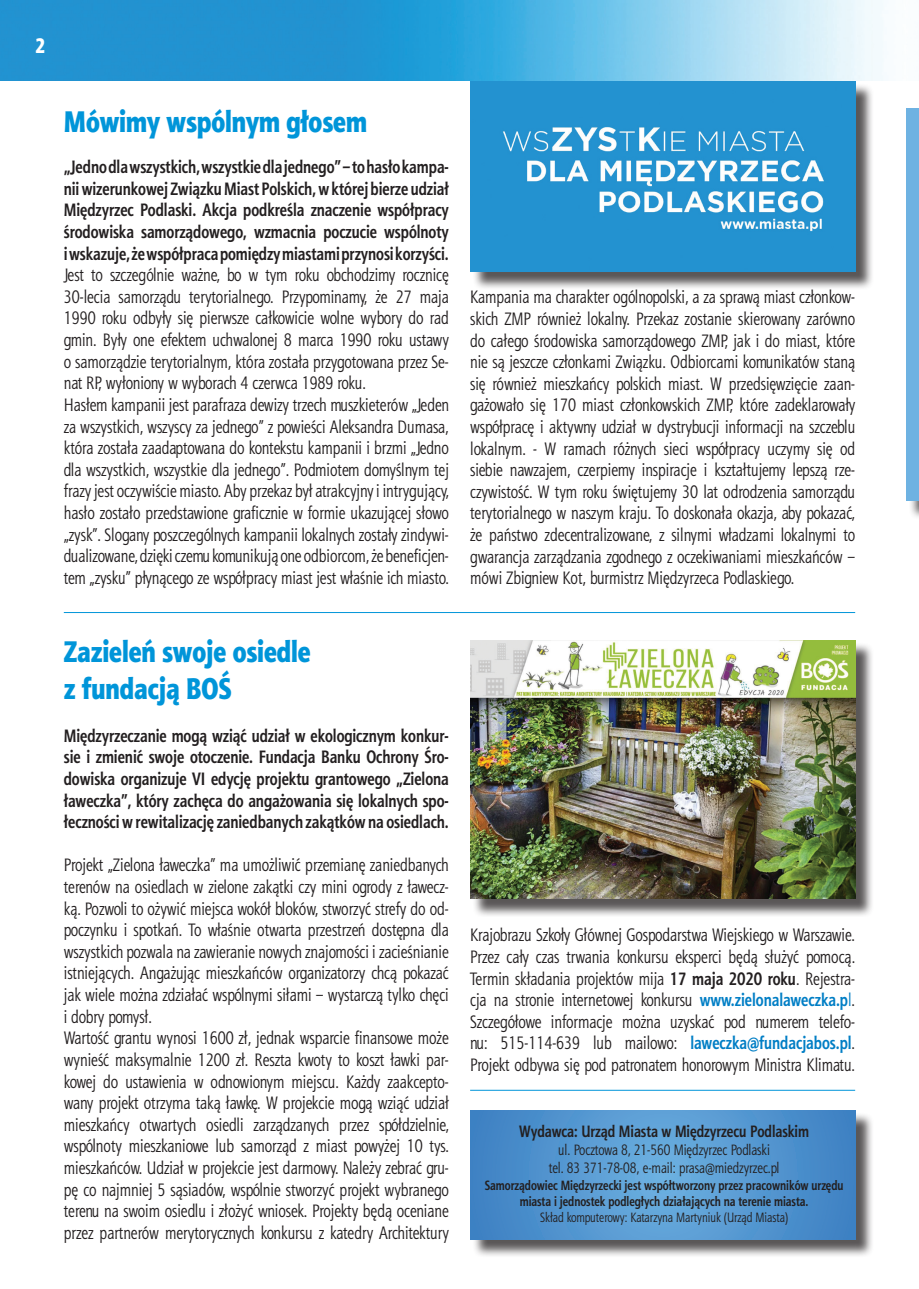
<style>
.page{position:relative;width:919px;height:1289px;background:#fff}
.page>*{position:absolute;margin:0;border:0;box-sizing:border-box;transform-origin:0 0}
.t1{font:30px "Aerton Cnd EFN Black";color:#0095d9}
.t2{font:21px "Aerton Cnd EFN Black";color:#fff}
.t3{font:18px/21.6px "Aerton Cnd EFN";color:#231f20;text-align:justify}
.t4{font:700 18px/21.6px "Aerton Cnd EFN";color:#231f20;text-align:justify}
.t5{font:700 16.5px "Aerton Cnd EFN";color:#231f20}
.t6{font:15px "Aerton Cnd EFN";color:#231f20}
.t7{font:700 13.5px/16.2px "Aerton Cnd EFN";color:#231f20;text-align:center}
.t8{font:13.5px "Aerton Cnd EFN";color:#231f20}
.s1{font-weight:700}
.s2{font-weight:700;color:#007ec5}
.s3{color:#007ec5}
</style>
<div class="page">
<div style="left:908px;top:111px;width:10px;height:409px;background:#231f20;opacity:.75"></div>
<div style="left:906px;top:108px;width:12px;height:393px;background:#6eb2e2"></div>
<div style="left:472px;top:642px;width:401px;height:275px;background:#231f20;opacity:.75"></div>
<img style="left:470px;top:640px;width:385px;height:259px">
<div style="left:472px;top:83px;width:401px;height:207px;background:#231f20;opacity:.75"></div>
<img style="left:470px;top:81px;width:385px;height:190px">
<hr style="left:64px;top:612px;width:791px;height:1px;background:#0095d9">
<hr style="left:470px;top:1089px;width:385px;height:1px;background:#0095d9">
<div style="left:472px;top:1112px;width:401px;height:145px;background:#231f20;opacity:.75"></div>
<svg style="left:470px;top:1110px;width:385px;height:129px;background:#5396d0"></svg>
<img style="left:0;top:0;width:884px;height:81px">
<p class="t2" style="left:35px;top:33px;width:12px">2</p>
<p class="t1" style="left:64px;top:103px;width:304px">Mówimy wspólnym głosem</p>
<p class="t4" style="left:64px;top:156px;width:386px">„Jedno dla wszystkich, wszystkie dla jednego” – to hasło kampa&shy;nii wizerunkowej Związku Miast Polskich, w której bierze udział Międzyrzec Podlaski. Akcja podkreśla znaczenie współpracy środowiska samorządowego, wzmacnia poczucie wspólnoty i wskazuje, że współpraca pomiędzy miastami przynosi korzyści.</p>
<p class="t3" style="left:64px;top:264px;width:386px">Jest to szczególnie ważne, bo w tym roku obchodzimy rocznicę 30-lecia samorządu terytorialnego. Przypominamy, że 27 maja 1990 roku odbyły się pierwsze całkowicie wolne wybory do rad gmin. Były one efektem uchwalonej 8 marca 1990 roku ustawy o samorządzie terytorialnym, która została przygotowana przez Se&shy;nat RP, wyłoniony w wyborach 4 czerwca 1989 roku.</p>
<p class="t3" style="left:64px;top:394px;width:386px">Hasłem kampanii jest parafraza dewizy trzech muszkieterów „Jeden za wszystkich, wszyscy za jednego” z powieści Aleksandra Dumasa, która została zaadaptowana do kontekstu kampanii i brzmi „Jedno dla wszystkich, wszystkie dla jednego”. Podmiotem domyślnym tej frazy jest oczywiście miasto. Aby przekaz był atrakcyjny i intrygujący, hasło zostało przedstawione graficznie w formie ukazującej słowo „zysk”. Slogany poszczególnych kampanii lokalnych zostały zindywi&shy;dualizowane, dzięki czemu komunikują one odbiorcom, że beneficjen&shy;tem „zysku” płynącego ze współpracy miast jest właśnie ich miasto.</p>
<p class="t1" style="left:64px;top:634px;width:248px">Zazieleń swoje osiedle</p>
<p class="t1" style="left:64px;top:670px;width:169px">z fundacją BOŚ</p>
<p class="t4" style="left:64px;top:724px;width:386px">Międzyrzeczanie mogą wziąć udział w ekologicznym konkur&shy;sie i zmienić swoje otoczenie. Fundacja Banku Ochrony Śro&shy;dowiska organizuje VI edycję projektu grantowego „Zielona ławeczka”, który zachęca do angażowania się lokalnych spo&shy;łeczności w rewitalizację zaniedbanych zakątków na osiedlach.</p>
<p class="t3" style="left:64px;top:854px;width:386px">Projekt „Zielona ławeczka” ma umożliwić przemianę zaniedbanych terenów na osiedlach w zielone zakątki czy mini ogrody z ławecz&shy;ką. Pozwoli to ożywić miejsca wokół bloków, stworzyć strefy do od&shy;poczynku i spotkań. To właśnie otwarta przestrzeń dostępna dla wszystkich pozwala na zawieranie nowych znajomości i zacieśnianie istniejących. Angażując mieszkańców organizatorzy chcą pokazać jak wiele można zdziałać wspólnymi siłami – wystarczą tylko chęci i dobry pomysł.</p>
<p class="t3" style="left:64px;top:1027px;width:386px">Wartość grantu wynosi 1600 zł, jednak wsparcie finansowe może wynieść maksymalnie 1200 zł. Reszta kwoty to koszt ławki par&shy;kowej do ustawienia w odnowionym miejscu. Każdy zaakcepto&shy;wany projekt otrzyma taką ławkę. W projekcie mogą wziąć udział mieszkańcy otwartych osiedli zarządzanych przez spółdzielnie, wspólnoty mieszkaniowe lub samorząd z miast powyżej 10 tys. mieszkańców. Udział w projekcie jest darmowy. Należy zebrać gru&shy;pę co najmniej 5 sąsiadów, wspólnie stworzyć projekt wybranego terenu na swoim osiedlu i złożyć wniosek. Projekty będą oceniane przez partnerów merytorycznych konkursu z katedry Architektury</p>
<p class="t3" style="left:470px;top:286px;width:386px">Kampania ma charakter ogólnopolski, a za sprawą miast członkow&shy;skich ZMP również lokalny. Przekaz zostanie skierowany zarówno do całego środowiska samorządowego ZMP, jak i do miast, które nie są jeszcze członkami Związku. Odbiorcami komunikatów staną się również mieszkańcy polskich miast. W przedsięwzięcie zaan&shy;gażowało się 170 miast członkowskich ZMP, które zadeklarowały współpracę i aktywny udział w dystrybucji informacji na szczeblu lokalnym. - W ramach różnych sieci współpracy uczymy się od siebie nawzajem, czerpiemy inspiracje i kształtujemy lepszą rze&shy;czywistość. W tym roku świętujemy 30 lat odrodzenia samorządu terytorialnego w naszym kraju. To doskonała okazja, aby pokazać, że państwo zdecentralizowane, z silnymi władzami lokalnymi to gwarancja zarządzania zgodnego z oczekiwaniami mieszkańców – mówi Zbigniew Kot, burmistrz Międzyrzeca Podlaskiego.</p>
<p class="t3" style="left:470px;top:924px;width:386px">Krajobrazu Szkoły Głównej Gospodarstwa Wiejskiego w Warszawie.</p>
<p class="t3" style="left:470px;top:945px;width:386px">Przez cały czas trwania konkursu eksperci będą służyć pomocą.</p>
<p class="t3" style="left:470px;top:967px;width:386px">Termin składania projektów mija <span class="s1">17 maja 2020 roku</span>. Rejestra&shy;cja na stronie internetowej konkursu <span class="s2">www.zielonalaweczka.p</span><span class="s3">l</span>.</p>
<p class="t3" style="left:470px;top:1010px;width:386px">Szczegółowe informacje można uzyskać pod numerem telefo&shy;nu: 515-114-639 lub mailowo: <span class="s2">laweczka@fundacjabos.pl</span>.</p>
<p class="t3" style="left:470px;top:1053px;width:386px">Projekt odbywa się pod patronatem honorowym Ministra Klimatu.</p>
<p class="t5" style="left:519px;top:1121px;width:291px">Wydawca: Urząd Miasta w Międzyrzecu Podlaskim</p>
<p class="t6" style="left:558px;top:1141px;width:213px">ul. Pocztowa 8, 21-560 Międzyrzec Podlaski</p>
<p class="t6" style="left:549px;top:1159px;width:232px">tel. 83 371-78-08, e-mail: prasa@miedzyrzec.pl</p>
<p class="t7" style="left:484px;top:1176px;width:360px">Samorządowiec Międzyrzecki jest współtworzony przez pracowników urzędu miasta i jednostek podległych działających na terenie miasta.</p>
<p class="t8" style="left:540px;top:1209px;width:249px">Skład komputerowy: Katarzyna Martyniuk (Urząd Miasta)</p>
</div>
